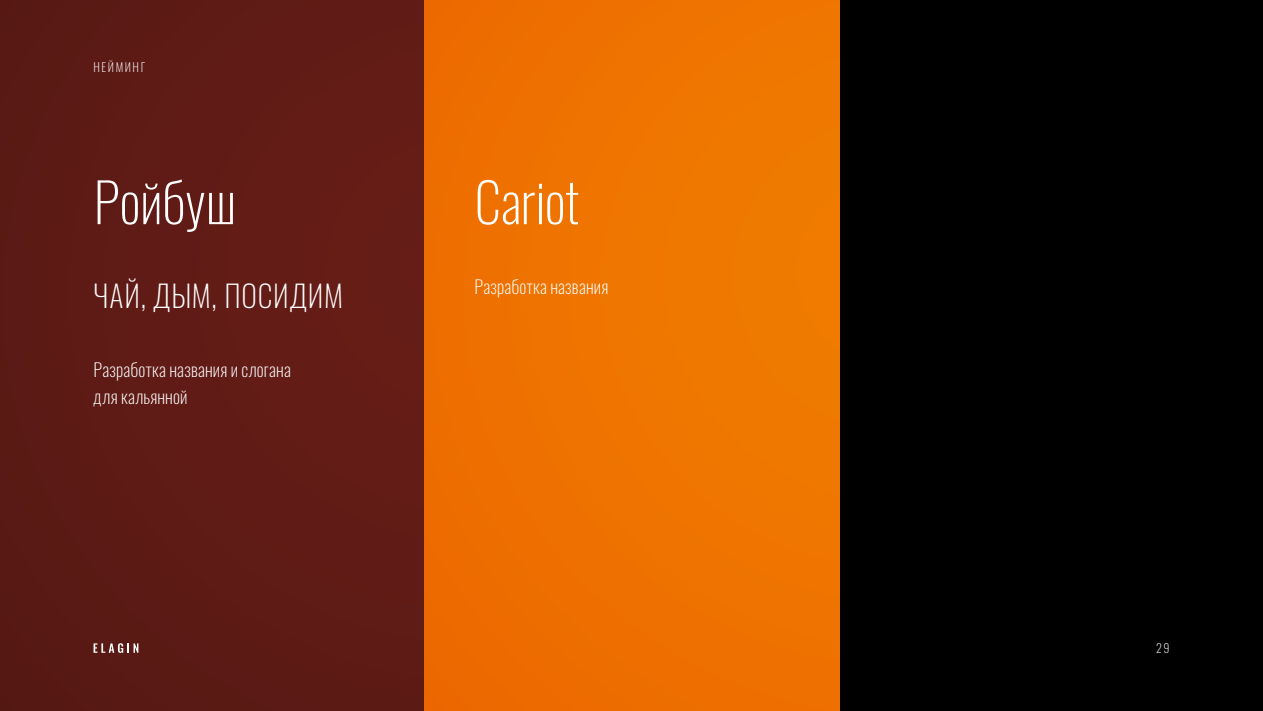
<style>
.page{position:relative;width:1263px;height:711px;background:#fff}
.page>*{position:absolute;margin:0;border:0;box-sizing:border-box;transform-origin:0 0}
.t1{font:200 54px "Oswald";letter-spacing:-.005em;color:#fff}
.t2{font:200 30px "Oswald";letter-spacing:.025em;color:#fff}
.t3{font:200 18px/27px "Oswald";letter-spacing:.01em;color:#fff}
.t4{font:200 12px "Oswald";letter-spacing:.13em;color:#fff}
</style>
<div class="page">
<div style="left:839px;top:0;width:424px;height:710px;background:#000"></div>
<div style="left:424px;top:0;width:415px;height:710px;background:#ee7300"></div>
<div style="left:0;top:0;width:424px;height:710px;background:#5f1b15"></div>
<svg style="left:94px;top:643px;width:44px;height:9px"></svg>
<p class="t4" style="left:94px;top:56px;width:53px">НЕЙМИНГ</p>
<h1 class="t1" style="left:94px;top:154px;width:144px">Ройбуш</h1>
<h2 class="t2" style="left:94px;top:268px;width:251px">ЧАЙ, ДЫМ, ПОСИДИМ</h2>
<p class="t3" style="left:94px;top:354px;width:199px">Разработка названия и слогана для кальянной</p>
<h1 class="t1" style="left:474px;top:154px;width:106px">Cariot</h1>
<p class="t3" style="left:474px;top:271px;width:135px">Разработка названия</p>
<p class="t4" style="left:1156px;top:637px;width:15px">29</p>
</div>
